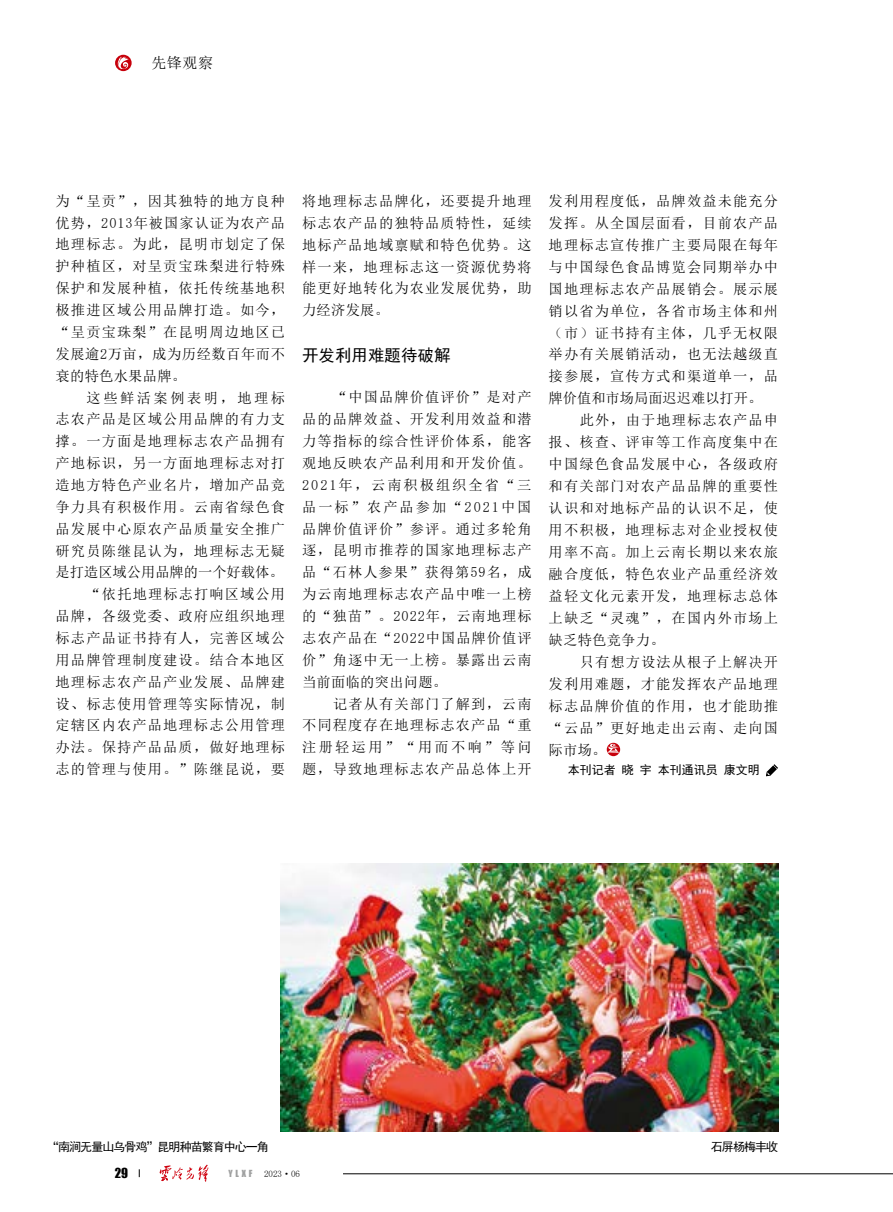
<style>
.page{position:relative;width:893px;height:1212px;background:#fff}
.page>*{position:absolute;margin:0;border:0;box-sizing:border-box;transform-origin:0 0}
.t1{font:16.5px "Sim Hei";color:#000}
.t2{font:15px "Sim Sun";color:#000}
.t3{font:14.25px/21.9px "Sim Sun";letter-spacing:.08em;color:#000;text-align:justify}
.t4{font:12.75px "Impact";color:#000}
.t5{font:12px "Sim Hei";letter-spacing:-.08em;color:#000}
.t6{font:12px "Sim Hei";color:#000}
.t7{font:9px "Sim Sun";color:#000}
.t8{font:9px "Impact";color:#9fa0a0}
</style>
<div class="page">
<svg style="left:159px;top:1164px;width:49px;height:18px"></svg>
<svg style="left:115px;top:55px;width:17px;height:16px"></svg>
<svg style="left:116px;top:57px;width:13px;height:14px"></svg>
<hr style="left:343px;top:1173px;width:550px;height:1px;background:#000">
<svg style="left:607px;top:743px;width:13px;height:13px"></svg>
<svg style="left:607px;top:744px;width:12px;height:9px"></svg>
<svg style="left:766px;top:764px;width:12px;height:12px"></svg>
<img style="left:280px;top:863px;width:498px;height:269px">
<p class="t2" style="left:151px;top:55px;width:63px">先锋观察</p>
<p class="t3" style="left:56px;top:190px;width:231px">为“呈贡”，因其独特的地方良种优势，2013年被国家认证为农产品地理标志。为此，昆明市划定了保护种植区，对呈贡宝珠梨进行特殊保护和发展种植，依托传统基地积极推进区域公用品牌打造。如今，“呈贡宝珠梨”在昆明周边地区已发展逾2万亩，成为历经数百年而不衰的特色水果品牌。</p>
<p class="t3" style="left:56px;top:386px;width:231px;text-align:right">这些鲜活案例表明，地理标<br>志农产品是区域公用品牌的有力支撑。一方面是地理标志农产品拥有产地标识，另一方面地理标志对打造地方特色产业名片，增加产品竞争力具有积极作用。云南省绿色食品发展中心原农产品质量安全推广研究员陈继昆认为，地理标志无疑是打造区域公用品牌的一个好载体。“依托地理标志打响区域公用<br>品牌，各级党委、政府应组织地理标志产品证书持有人，完善区域公用品牌管理制度建设。结合本地区地理标志农产品产业发展、品牌建设、标志使用管理等实际情况，制定辖区内农产品地理标志公用管理办法。保持产品品质，做好地理标志的管理与使用。”陈继昆说，要</p>
<p class="t3" style="left:302px;top:190px;width:231px">将地理标志品牌化，还要提升地理标志农产品的独特品质特性，延续地标产品地域禀赋和特色优势。这样一来，地理标志这一资源优势将能更好地转化为农业发展优势，助力经济发展。</p>
<p class="t1" style="left:302px;top:346px;width:150px">开发利用难题待破解</p>
<p class="t3" style="left:302px;top:386px;width:231px;text-indent:31px">“中国品牌价值评价”是对产品的品牌效益、开发利用效益和潜力等指标的综合性评价体系，能客观地反映农产品利用和开发价值。2021年，云南积极组织全省“三品一标”农产品参加“2021中国品牌价值评价”参评。通过多轮角逐，昆明市推荐的国家地理标志产品“石林人参果”获得第59名，成为云南地理标志农产品中唯一上榜的“独苗”。2022年，云南地理标志农产品在“2022中国品牌价值评价”角逐中无一上榜。暴露出云南当前面临的突出问题。</p>
<p class="t3" style="left:302px;top:692px;width:231px;text-indent:31px">记者从有关部门了解到，云南不同程度存在地理标志农产品“重注册轻运用”“用而不响”等问题，导致地理标志农产品总体上开</p>
<p class="t3" style="left:549px;top:190px;width:231px">发利用程度低，品牌效益未能充分发挥。从全国层面看，目前农产品地理标志宣传推广主要局限在每年与中国绿色食品博览会同期举办中国地理标志农产品展销会。展示展销以省为单位，各省市场主体和州（市）证书持有主体，几乎无权限举办有关展销活动，也无法越级直接参展，宣传方式和渠道单一，品牌价值和市场局面迟迟难以打开。</p>
<p class="t3" style="left:549px;top:409px;width:231px;text-indent:31px">此外，由于地理标志农产品申报、核查、评审等工作高度集中在中国绿色食品发展中心，各级政府和有关部门对农产品品牌的重要性认识和对地标产品的认识不足，使用不积极，地理标志对企业授权使用率不高。加上云南长期以来农旅融合度低，特色农业产品重经济效益轻文化元素开发，地理标志总体上缺乏“灵魂”，在国内外市场上缺乏特色竞争力。</p>
<p class="t3" style="left:549px;top:651px;width:231px;text-indent:31px">只有想方设法从根子上解决开发利用难题，才能发挥农产品地理标志品牌价值的作用，也才能助推“云品”更好地走出云南、走向国际市场。</p>
<p class="t6" style="left:568px;top:764px;width:193px">本刊记者 晓 宇 本刊通讯员 康文明</p>
<p class="t5" style="left:47px;top:1140px;width:223px">“南涧无量山乌骨鸡”昆明种苗繁育中心一角</p>
<p class="t5" style="left:711px;top:1140px;width:69px">石屏杨梅丰收</p>
<p class="t4" style="left:115px;top:1163px;width:15px">29</p>
<p class="t8" style="left:228px;top:1167px;width:25px">YLXF</p>
<p class="t7" style="left:264px;top:1169px;width:37px">2023·06</p>
</div>
